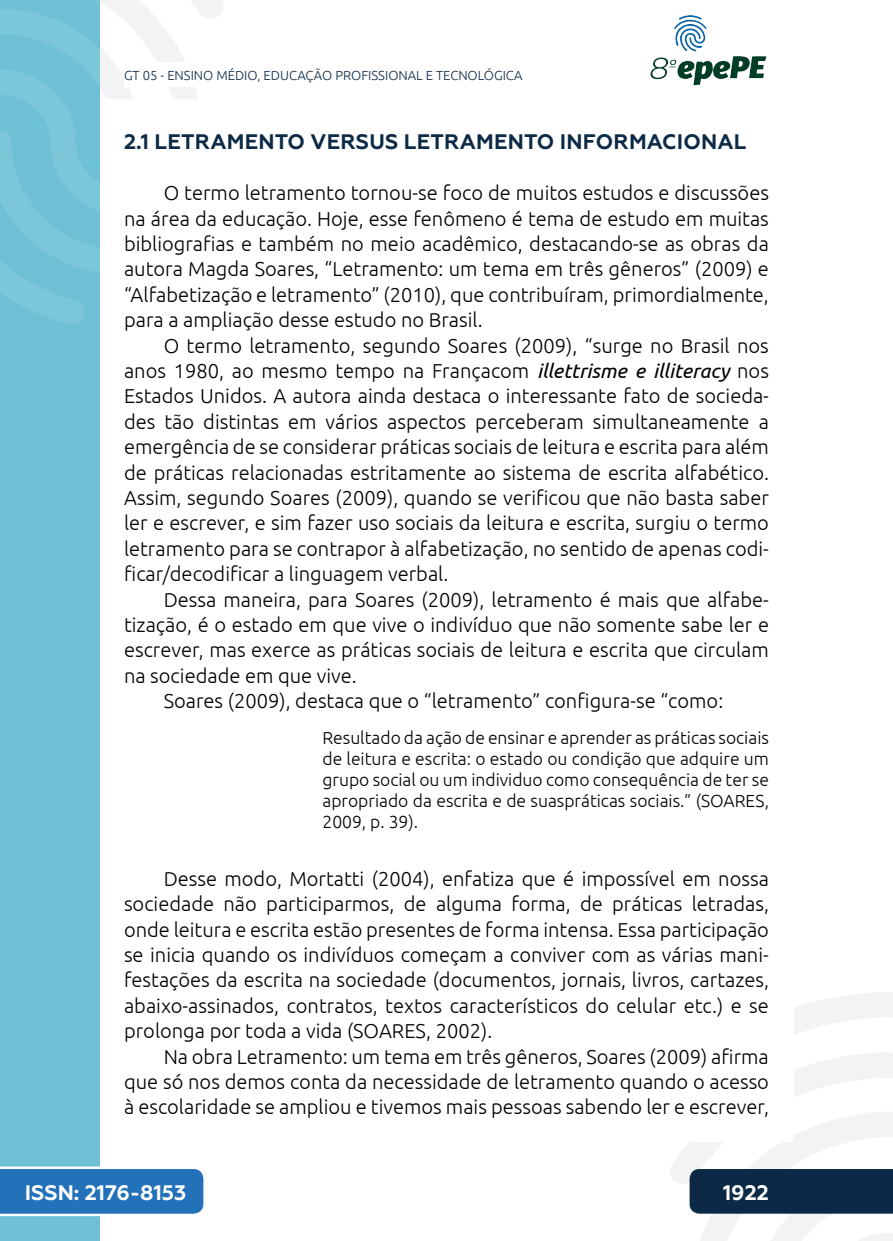
<style>
.page{position:relative;width:893px;height:1241px;background:#fff}
.page>*{position:absolute;margin:0;border:0;box-sizing:border-box;transform-origin:0 0}
._13_SUBTÍTULO_2{font:700 21px "Geometria";letter-spacing:.01em;color:#0c2a46}
.t1{font:700 21px "Geometria";color:#fff}
._5_CORPO{font:300 20.12px/25.4px "Ubuntu";color:#000;text-align:justify}
._8_CITACAO{font:300 17.5px/21px "Ubuntu";color:#000;text-align:justify}
.t2{font:300 13.12px "Ubuntu";color:#0c2a46}
.s1{font-weight:400;font-style:italic}
</style>
<div class="page">
<svg style="left:670px;top:992px;width:223px;height:248px"></svg>
<svg style="left:99px;top:0;width:124px;height:324px"></svg>
<img style="left:650px;top:15px;width:117px;height:71px">
<div style="left:0;top:0;width:99px;height:1240px;background:#6ec0d5"></div>
<svg style="left:0;top:0;width:99px;height:325px"></svg>
<svg style="left:0;top:1166px;width:203px;height:49px;background:#367dbf"></svg>
<div style="left:690px;top:1168px;width:203px;height:45px;background:#0c2a46"></div>
<div style="left:124px;top:62px;width:516px;height:25px;background:#fff"></div>
<p class="t2" style="left:124px;top:67px;width:400px">GT 05 - ENSINO MÉDIO, EDUCAÇÃO PROFISSIONAL E TECNOLÓGICA</p>
<p class="_13_SUBTÍTULO_2" style="left:124px;top:130px;width:624px">2.1 LETRAMENTO VERSUS LETRAMENTO INFORMACIONAL</p>
<p class="_5_CORPO" style="left:124px;top:180px;width:646px;text-indent:40px">O termo letramento tornou-se foco de muitos estudos e discussões na área da educação. Hoje, esse fenômeno é tema de estudo em muitas bibliografias e também no meio acadêmico, destacando-se as obras da autora Magda Soares, “Letramento: um tema em três gêneros” (2009) e “Alfabetização e letramento” (2010), que contribuíram, primordialmente, para a ampliação desse estudo no Brasil.</p>
<p class="_5_CORPO" style="left:124px;top:332px;width:646px;text-indent:40px">O termo letramento, segundo Soares (2009), “surge no Brasil nos anos 1980, ao mesmo tempo na Françacom <span class="s1">illettrisme e illiteracy</span> nos Estados Unidos. A autora ainda destaca o interessante fato de socieda&shy;des tão distintas em vários aspectos perceberam simultaneamente a emergência de se considerar práticas sociais de leitura e escrita para além de práticas relacionadas estritamente ao sistema de escrita alfabético.<br>Assim, segundo Soares (2009), quando se verificou que não basta saber ler e escrever, e sim fazer uso sociais da leitura e escrita, surgiu o termo letramento para se contrapor à alfabetização, no sentido de apenas codi&shy;ficar/decodificar a linguagem verbal.</p>
<p class="_5_CORPO" style="left:124px;top:586px;width:646px;text-indent:40px">Dessa maneira, para Soares (2009), letramento é mais que alfabe&shy;tização, é o estado em que vive o indivíduo que não somente sabe ler e escrever, mas exerce as práticas sociais de leitura e escrita que circulam na sociedade em que vive.</p>
<p class="_5_CORPO" style="left:164px;top:687px;width:561px">Soares (2009), destaca que o “letramento” configura-se “como:</p>
<p class="_8_CITACAO" style="left:322px;top:726px;width:448px">Resultado da ação de ensinar e aprender as práticas sociais de leitura e escrita: o estado ou condição que adquire um grupo social ou um individuo como consequência de ter se apropriado da escrita e de suaspráticas sociais.” (SOARES, 2009, p. 39).</p>
<p class="_5_CORPO" style="left:124px;top:865px;width:646px;text-indent:40px">Desse modo, Mortatti (2004), enfatiza que é impossível em nossa sociedade não participarmos, de alguma forma, de práticas letradas, onde leitura e escrita estão presentes de forma intensa. Essa participação se inicia quando os indivíduos começam a conviver com as várias mani&shy;festações da escrita na sociedade (documentos, jornais, livros, cartazes, abaixo-assinados, contratos, textos característicos do celular etc.) e se prolonga por toda a vida (SOARES, 2002).</p>
<p class="_5_CORPO" style="left:124px;top:1043px;width:646px;text-indent:40px">Na obra Letramento: um tema em três gêneros, Soares (2009) afirma que só nos demos conta da necessidade de letramento quando o acesso à escolaridade se ampliou e tivemos mais pessoas sabendo ler e escrever,</p>
<p class="t1" style="left:25px;top:1179px;width:163px">ISSN: 2176-8153</p>
<p class="t1" style="left:723px;top:1179px;width:47px">1922</p>
</div>
